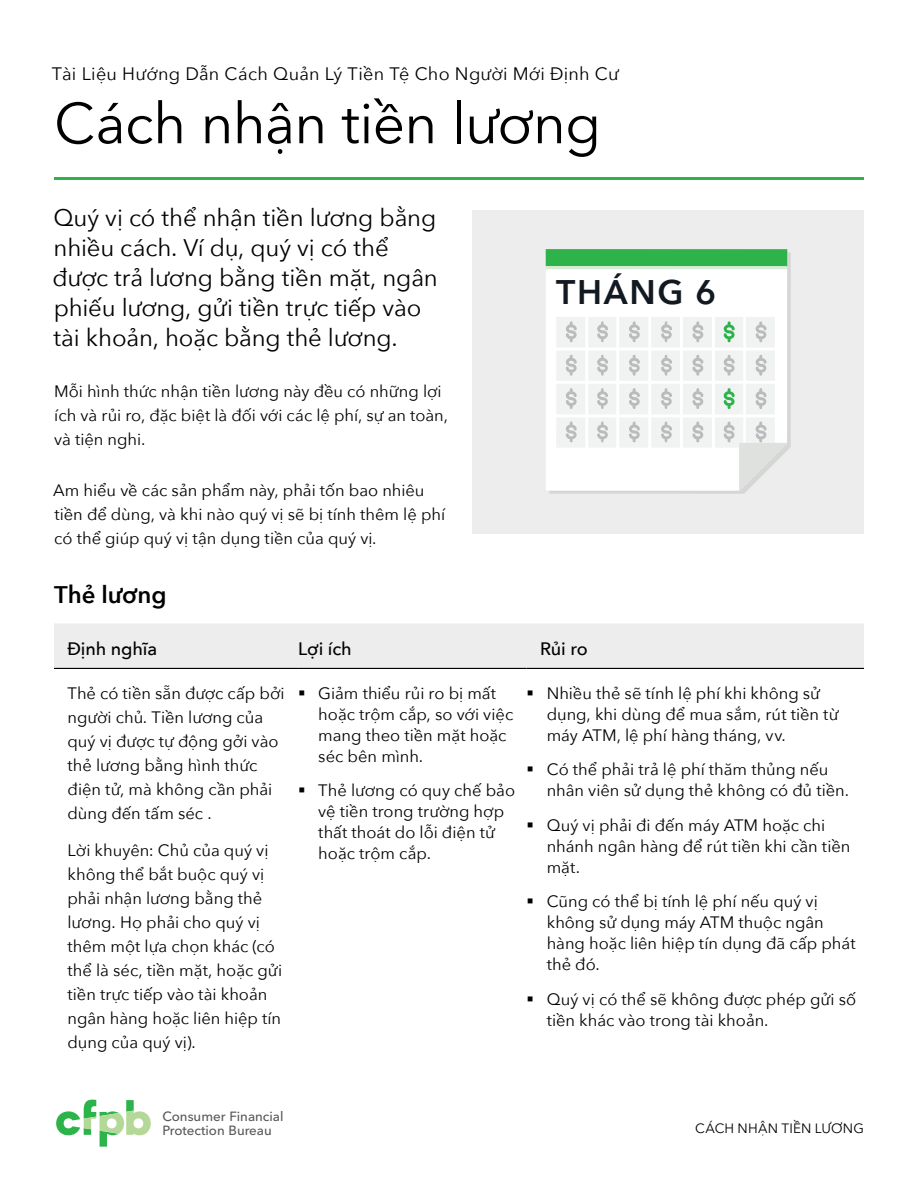
<style>
.page{position:relative;width:918px;height:1188px;background:#fff}
.page>*{position:absolute;margin:0;border:0;box-sizing:border-box;transform-origin:0 0}
.green{font:57px "Avenir Next";letter-spacing:-.015em;color:#000}
.t1{font:600 33.75px "Avenir Next";letter-spacing:.05em;color:#121921}
.subheader{font:24px/30px "Avenir Next";letter-spacing:-.005em;color:#000}
.regular{font:600 24px "Avenir Next";color:#000}
.eyebrow__black{font:18px "Avenir Next";letter-spacing:.015em;color:#000}
.regular-2{font:500 18px "Avenir Next";letter-spacing:-.005em;color:#000}
.table_body{font:16.5px/21px "Avenir Next";color:#000}
.paragraph{font:16.5px/24px "Avenir Next";color:#000}
.paragraph-2{font:13.5px "Avenir Next";letter-spacing:.015em;color:#000}
.t2{font:500 13.35px/13.5px "Avenir Next";color:#58595b}
</style>
<div class="page">
<svg style="left:56px;top:1100px;width:95px;height:47px"></svg>
<div style="left:472px;top:210px;width:392px;height:324px;background:#ecedec"></div>
<hr style="left:54px;top:177px;width:810px;height:3px;background:#2cb34a">
<svg style="left:549px;top:252px;width:242px;height:242px;fill:#dadbda"></svg>
<div style="left:546px;top:269px;width:241px;height:222px;background:#fff"></div>
<div style="left:546px;top:249px;width:241px;height:17px;background:#2db34a"></div>
<hr style="left:546px;top:266px;width:241px;height:3px;background:#d8ecd4">
<div style="left:556px;top:317px;width:29px;height:31px;background:#f1f2f2"></div>
<svg style="left:566px;top:321px;width:11px;height:21px"></svg>
<div style="left:588px;top:317px;width:28px;height:31px;background:#f1f2f2"></div>
<svg style="left:597px;top:321px;width:11px;height:21px"></svg>
<div style="left:619px;top:317px;width:29px;height:31px;background:#f1f2f2"></div>
<svg style="left:629px;top:321px;width:11px;height:21px"></svg>
<div style="left:651px;top:317px;width:29px;height:31px;background:#f1f2f2"></div>
<svg style="left:661px;top:321px;width:11px;height:21px"></svg>
<div style="left:683px;top:317px;width:29px;height:31px;background:#f1f2f2"></div>
<svg style="left:692px;top:321px;width:11px;height:21px"></svg>
<div style="left:715px;top:317px;width:28px;height:31px;background:#f1f2f2"></div>
<svg style="left:724px;top:321px;width:11px;height:21px"></svg>
<div style="left:746px;top:317px;width:29px;height:31px;background:#f1f2f2"></div>
<svg style="left:756px;top:321px;width:11px;height:21px"></svg>
<div style="left:556px;top:350px;width:29px;height:31px;background:#f1f2f2"></div>
<svg style="left:566px;top:355px;width:11px;height:21px"></svg>
<div style="left:588px;top:350px;width:28px;height:31px;background:#f1f2f2"></div>
<svg style="left:597px;top:355px;width:11px;height:21px"></svg>
<div style="left:619px;top:351px;width:29px;height:30px;background:#f1f2f2"></div>
<svg style="left:629px;top:355px;width:11px;height:21px"></svg>
<div style="left:651px;top:351px;width:29px;height:30px;background:#f1f2f2"></div>
<svg style="left:661px;top:355px;width:11px;height:21px"></svg>
<div style="left:683px;top:351px;width:29px;height:30px;background:#f1f2f2"></div>
<svg style="left:692px;top:355px;width:11px;height:21px"></svg>
<div style="left:715px;top:351px;width:28px;height:30px;background:#f1f2f2"></div>
<svg style="left:724px;top:355px;width:11px;height:21px"></svg>
<div style="left:746px;top:351px;width:29px;height:30px;background:#f1f2f2"></div>
<svg style="left:756px;top:355px;width:11px;height:21px"></svg>
<div style="left:556px;top:384px;width:29px;height:30px;background:#f1f2f2"></div>
<svg style="left:566px;top:388px;width:11px;height:21px"></svg>
<div style="left:588px;top:384px;width:28px;height:30px;background:#f1f2f2"></div>
<svg style="left:597px;top:388px;width:11px;height:21px"></svg>
<div style="left:619px;top:384px;width:29px;height:30px;background:#f1f2f2"></div>
<svg style="left:629px;top:388px;width:11px;height:21px"></svg>
<div style="left:651px;top:384px;width:29px;height:30px;background:#f1f2f2"></div>
<svg style="left:661px;top:388px;width:11px;height:21px"></svg>
<div style="left:683px;top:384px;width:29px;height:30px;background:#f1f2f2"></div>
<svg style="left:692px;top:388px;width:11px;height:21px"></svg>
<div style="left:715px;top:384px;width:28px;height:30px;background:#f1f2f2"></div>
<svg style="left:724px;top:388px;width:11px;height:21px"></svg>
<div style="left:746px;top:384px;width:29px;height:30px;background:#f1f2f2"></div>
<svg style="left:756px;top:388px;width:11px;height:21px"></svg>
<div style="left:556px;top:417px;width:29px;height:31px;background:#f1f2f2"></div>
<svg style="left:566px;top:422px;width:11px;height:20px"></svg>
<div style="left:588px;top:417px;width:28px;height:31px;background:#f1f2f2"></div>
<svg style="left:597px;top:422px;width:11px;height:20px"></svg>
<div style="left:619px;top:417px;width:29px;height:31px;background:#f1f2f2"></div>
<svg style="left:629px;top:422px;width:11px;height:20px"></svg>
<div style="left:651px;top:417px;width:29px;height:31px;background:#f1f2f2"></div>
<svg style="left:661px;top:422px;width:11px;height:20px"></svg>
<div style="left:683px;top:417px;width:29px;height:31px;background:#f1f2f2"></div>
<svg style="left:692px;top:422px;width:11px;height:20px"></svg>
<div style="left:715px;top:417px;width:28px;height:31px;background:#f1f2f2"></div>
<div style="left:746px;top:417px;width:29px;height:31px;background:#f1f2f2"></div>
<svg style="left:724px;top:422px;width:63px;height:69px"></svg>
<div style="left:54px;top:623px;width:810px;height:45px;background:#ecedec"></div>
<hr style="left:54px;top:668px;width:244px;height:1px;background:#000">
<hr style="left:298px;top:668px;width:228px;height:1px;background:#000">
<hr style="left:526px;top:668px;width:338px;height:1px;background:#000">
<p class="eyebrow__black" style="left:52px;top:59px;width:568px">Tài Liệu Hướng Dẫn Cách Quản Lý Tiền Tệ Cho Người Mới Định Cư</p>
<p class="green" style="left:54px;top:75px;width:549px">Cách nhận tiền lương</p>
<p class="subheader" style="left:53px;top:201px;width:387px">Quý vị có thể nhận tiền lương bằng nhiều cách. Ví dụ, quý vị có thể được trả lương bằng tiền mặt, ngân phiếu lương, gửi tiền trực tiếp vào tài khoản, hoặc bằng thẻ lương.</p>
<p class="paragraph" style="left:54px;top:378px;width:395px">Mỗi hình thức nhận tiền lương này đều có những lợi ích và rủi ro, đặc biệt là đối với các lệ phí, sự an toàn, và tiện nghi.</p>
<p class="paragraph" style="left:53px;top:477px;width:393px">Am hiểu về các sản phẩm này, phải tốn bao nhiêu tiền để dùng, và khi nào quý vị sẽ bị tính thêm lệ phí có thể giúp quý vị tận dụ ng tiền của quý vị.</p>
<p class="t1" style="left:556px;top:264px;width:161px">THÁNG 6</p>
<p class="regular" style="left:54px;top:574px;width:114px">Thẻ lương</p>
<p class="regular-2" style="left:68px;top:633px;width:91px">Định nghĩa</p>
<p class="regular-2" style="left:298px;top:633px;width:55px">Lợi ích</p>
<p class="regular-2" style="left:540px;top:633px;width:49px">Rủi ro</p>
<p class="table_body" style="left:68px;top:681px;width:219px;line-height:24px">Thẻ có tiền sẵn được cấp bởi người chủ. Tiền lương của quý vị được tự động gởi vào thẻ lương bằng hình thức điện tử, mà không cần phải dùng đến tấm séc .</p>
<p class="table_body" style="left:68px;top:838px;width:216px;line-height:24px">Lời khuyên: Chủ của quý vị không thể bắt buộc quý vị phải nhận lương bằng thẻ lương. Họ phải cho quý vị thêm một lựa chọn khác (có thể là séc, tiền mặt, hoặc gửi tiền trực tiếp vào tài khoản ngân hàng hoặc liên hiệp tín dụng của quý vị).</p>
<p class="table_body" style="left:318px;top:682px;width:197px;text-indent:-20px">▪ Giảm thiểu rủi ro bị mất hoặc trộm cắp, so với việc mang theo tiền mặt hoặc séc bên mình.</p>
<p class="table_body" style="left:318px;top:780px;width:198px;text-indent:-20px">▪ Thẻ lương có quy chế bảo vệ tiền trong trường hợp thất thoát do lỗi điện tử hoặc trộm cắp.</p>
<p class="table_body" style="left:547px;top:682px;width:293px;text-indent:-20px">▪ Nhiều thẻ sẽ tính lệ phí khi không sử dụng, khi dùng để mua sắm, rút tiền từ máy ATM, lệ phí hàng tháng, vv.</p>
<p class="table_body" style="left:547px;top:759px;width:304px;text-indent:-20px">▪ Có thể phải trả lệ phí thăm thủng nếu nhân viên sử dụng thẻ không có đủ tiền.</p>
<p class="table_body" style="left:547px;top:814px;width:305px;text-indent:-20px">▪ Quý vị phải đi đến máy ATM hoặc chi nhánh ngân hàng để rút tiền khi cần tiền mặt.</p>
<p class="table_body" style="left:547px;top:891px;width:310px;text-indent:-20px">▪ Cũng có thể bị tính lệ phí nếu quý vị không sử dụng máy ATM thuộc ngân hàng hoặc liên hiệp tín dụng đã cấp phát thẻ đó.</p>
<p class="table_body" style="left:547px;top:988px;width:311px;text-indent:-20px">▪ Quý vị có thể sẽ không được phép gửi số tiền khác vào trong tài khoản.</p>
<p class="t2" style="left:163px;top:1109px;width:123px">Consumer Financial<br>Protection Bureau</p>
<p class="paragraph-2" style="left:695px;top:1117px;width:170px">CÁCH NHẬN TIỀN LƯƠNG</p>
</div>
